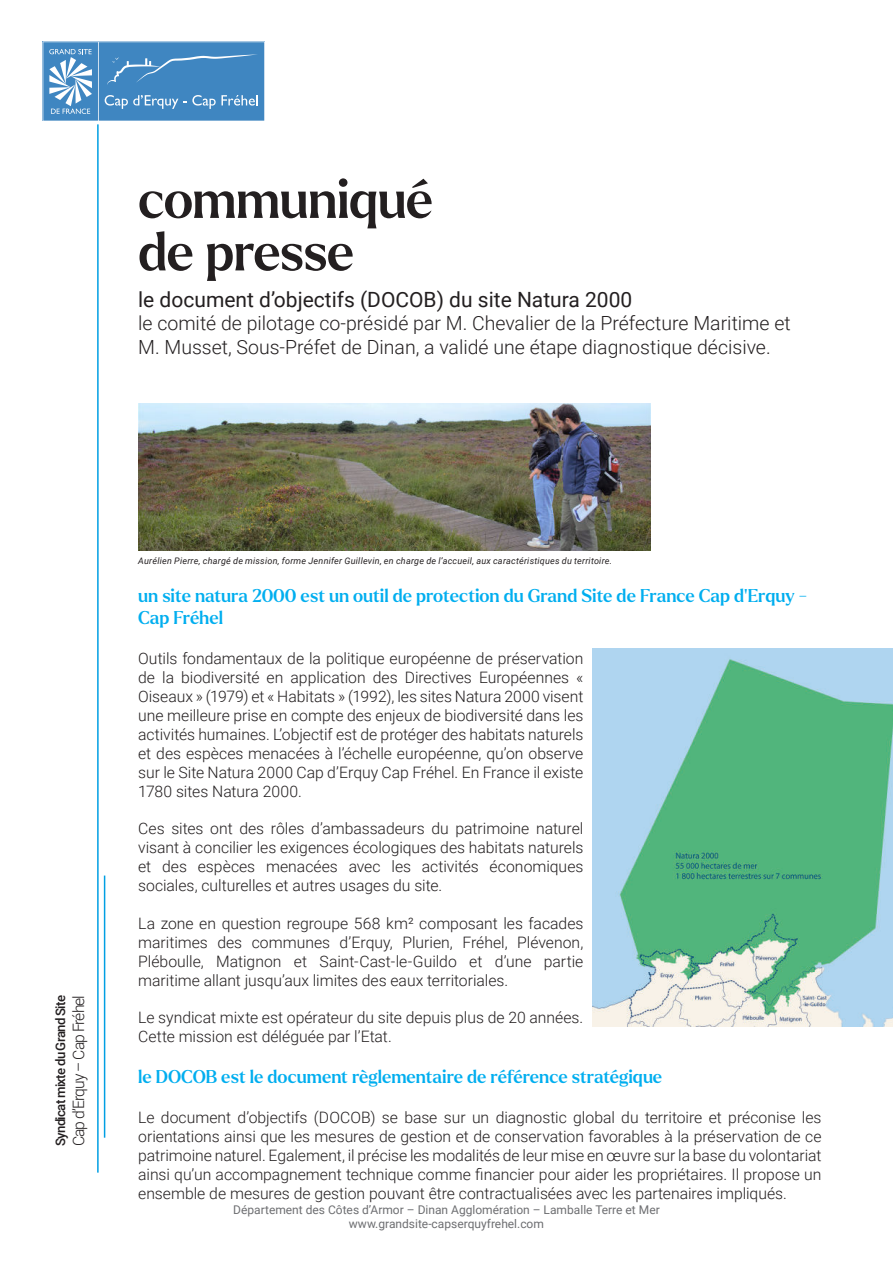
<style>
.page{position:relative;width:893px;height:1263px;background:#fff}
.page>*{position:absolute;margin:0;border:0;box-sizing:border-box;transform-origin:0 0}
.t1{font:500 52.5px/52.5px "Larken";letter-spacing:-.015em;color:#231f20}
.t2{font:21px "Roboto";color:#231f20}
.t3{font:300 19.5px/23.4px "Roboto";color:#231f20}
.t4{font:500 18px/21.6px "Larken";color:#00aeef}
.t5{font:300 15.75px/18.9px "Roboto";letter-spacing:-.005em;color:#231f20;text-align:justify}
.t6{font:300 15.75px "Roboto";letter-spacing:-.06em;color:#231f20}
.t7{font:500 13.2px "Roboto";letter-spacing:-.05em;color:#231f20}
.t8{font:12px/14.4px "Roboto";color:#6d6e71;text-align:center}
.t9{font:italic 9px "Roboto";letter-spacing:.025em;color:#231f20}
</style>
<div class="page">
<hr style="left:97px;top:124px;width:2px;height:1048px;background:#009fe3">
<hr style="left:104px;top:875px;width:1px;height:263px;background:#009fe3">
<svg style="left:43px;top:41px;width:222px;height:80px;background:#5493c8"></svg>
<img style="left:138px;top:404px;width:513px;height:147px">
<img style="left:592px;top:648px;width:301px;height:378px">
<h1 class="t1" style="left:138px;top:176px;width:296px">communiqué de presse</h1>
<h2 class="t2" style="left:138px;top:290px;width:496px">le document d’objectifs (DOCOB) du site Natura 2000</h2>
<p class="t3" style="left:138px;top:313px;width:654px">le comité de pilotage co-présidé par M. Chevalier de la Préfecture Maritime et<br>M. Musset, Sous-Préfet de Dinan, a validé une étape diagnostique décisive.</p>
<p class="t7" style="left:55px;top:1146px;width:153px;rotate:-90deg">Syndicat mixte du Grand Site</p>
<p class="t6" style="left:71px;top:1146px;width:153px;rotate:-90deg">Cap d’Erquy – Cap Fréhel</p>
<p class="t9" style="left:138px;top:557px;width:476px">Aurélien Pierre, chargé de mission, forme Jennifer Guillevin, en charge de l’accueil, aux caractéristiques du territoire.</p>
<p class="t4" style="left:138px;top:586px;width:671px">un site natura 2000 est un outil de protection du Grand Site de France Cap d’Erquy -<br>Cap Fréhel</p>
<p class="t5" style="left:138px;top:650px;width:447px">Outils fondamentaux de la politique européenne de préservation de la biodiversité en application des Directives Européennes « Oiseaux » (1979) et « Habitats » (1992), les sites Natura 2000 visent une meilleure prise en compte des enjeux de biodiversité dans les activités humaines. L’objectif est de protéger des habitats naturels et des espèces menacées à l’échelle européenne, qu’on observe sur le Site Natura 2000 Cap d’Erquy Cap Fréhel. En France il existe 1780 sites Natura 2000.</p>
<p class="t5" style="left:138px;top:820px;width:447px">Ces sites ont des rôles d’ambassadeurs du patrimoine naturel visant à concilier les exigences écologiques des habitats naturels et des espèces menacées avec les activités économiques sociales, culturelles et autres usages du site.</p>
<p class="t5" style="left:138px;top:915px;width:447px">La zone en question regroupe 568 km² composant les facades maritimes des communes d’Erquy, Plurien, Fréhel, Plévenon, Pléboulle, Matignon et Saint-Cast-le-Guildo et d’une partie maritime allant jusqu’aux limites des eaux territoriales.</p>
<p class="t5" style="left:138px;top:1009px;width:447px">Le syndicat mixte est opérateur du site depuis plus de 20 années.<br>Cette mission est déléguée par l’Etat.</p>
<p class="t4" style="left:138px;top:1066px;width:526px">le DOCOB est le document règlementaire de référence stratégique</p>
<p class="t5" style="left:138px;top:1109px;width:685px">Le document d’objectifs (DOCOB) se base sur un diagnostic global du territoire et préconise les orientations ainsi que les mesures de gestion et de conservation favorables à la préservation de ce patrimoine naturel. Egalement, il précise les modalités de leur mise en œuvre sur la base du volontariat ainsi qu’un accompagnement technique comme financier pour aider les propriétaires. Il propose un ensemble de mesures de gestion pouvant être contractualisées avec les partenaires impliqués.</p>
<p class="t8" style="left:233px;top:1203px;width:428px">Département des Côtes d’Armor – Dinan Agglomération – Lamballe Terre et Mer www.grandsite-capserquyfrehel.com</p>
</div>
